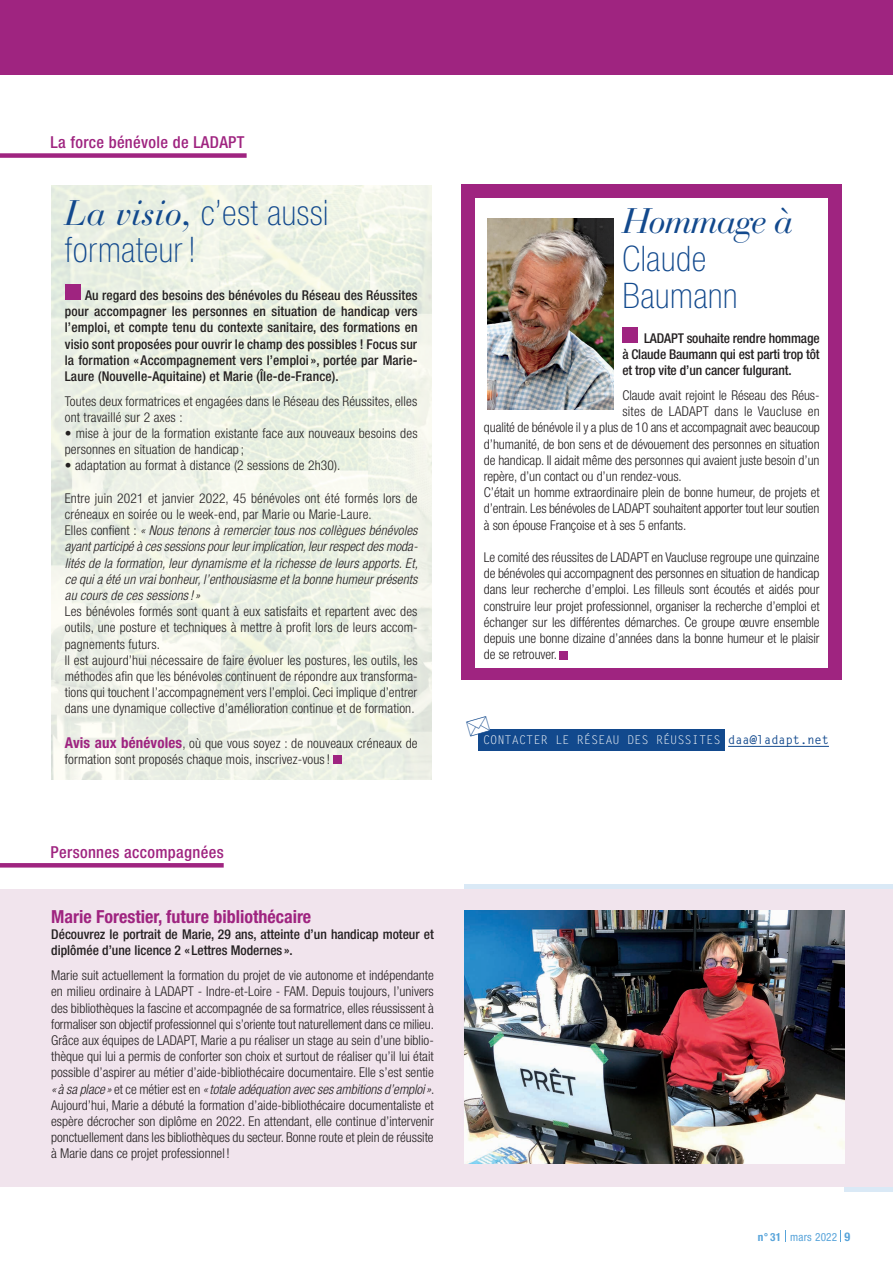
<style>
.page{position:relative;width:893px;height:1263px;background:#fff}
.page>*{position:absolute;margin:0;border:0;box-sizing:border-box;transform-origin:0 0}
.t1{font:100 condensed 35.25px "Helvetica Neue LT Std";letter-spacing:.02em;color:#12498d}
.t2{font:italic 35.25px/37.5px "Bauer Bodoni Std";letter-spacing:-.04em;color:#12498d}
.t3{font:700 condensed 18px "Helvetica Neue LT Std";color:#9f2480}
.t4{font:500 condensed 16.5px "Helvetica Neue LT Std";letter-spacing:.02em;color:#9f2480}
.t5{font:300 condensed 13.5px/16.2px "Helvetica Neue LT Std";letter-spacing:.01em;color:#231f20;text-align:justify}
.t6{font:500 condensed 13.5px/16.2px "Helvetica Neue LT Std";color:#231f20;text-align:justify}
.t7{font:italic 300 condensed 13.5px/16.2px "Helvetica Neue LT Std";letter-spacing:.005em;color:#231f20;text-align:justify}
.t8{font:300 condensed 13.5px "Helvetica Neue LT Std";letter-spacing:-.01em;color:#231f20}
.t9{font:12px "Letter Gothic Std";color:#fff}
.t10{font:condensed 11.25px "Helvetica Neue LT Std";letter-spacing:.02em;color:#58a4da}
.s1{font-family:"Bauer Bodoni Std";font-weight:400;font-style:italic;font-stretch:normal}
.s2{font-style:normal}
.s3{font-weight:700;font-size:15px;color:#9f2480}
.s4{font-style:italic}
.s5{font-family:"Helvetica Neue LT Std";font-weight:100;font-style:normal;font-stretch:condensed}
.s6{font-weight:700;color:#12498d}
.s7{font-weight:700}
.s8{font-weight:700;font-size:12px}
</style>
<div class="page">
<svg style="left:840px;top:1230px;width:1px;height:12px"></svg>
<svg style="left:785px;top:1230px;width:1px;height:12px"></svg>
<div style="left:464px;top:884px;width:429px;height:170px;background:#dae9f6"></div>
<div style="left:845px;top:1022px;width:48px;height:170px;background:#dae9f6"></div>
<div style="left:0;top:889px;width:893px;height:298px;background:#f1e4ed"></div>
<div style="left:0;top:0;width:893px;height:75px;background:#9f2480"></div>
<div style="left:461px;top:184px;width:381px;height:495px;background:#9f2480"></div>
<div style="left:65px;top:284px;width:16px;height:16px;background:#9f2480"></div>
<div style="left:333px;top:755px;width:9px;height:9px;background:#9f2480"></div>
<div style="left:475px;top:199px;width:353px;height:469px;background:#fff"></div>
<div style="left:622px;top:327px;width:16px;height:16px;background:#9f2480"></div>
<div style="left:560px;top:651px;width:8px;height:8px;background:#9f2480"></div>
<img style="left:487px;top:219px;width:127px;height:190px">
<img style="left:464px;top:910px;width:381px;height:254px">
<div style="left:478px;top:729px;width:247px;height:22px;background:#12498d"></div>
<hr style="left:728px;top:746px;width:101px;height:1px;background:#12498d">
<svg style="left:0;top:863px;width:224px;height:4px"></svg>
<div style="left:0;top:153px;width:247px;height:5px;background:#9f2480"></div>
<svg style="left:478px;top:729px;width:12px;height:5px"></svg>
<p class="t4" style="left:51px;top:132px;width:195px">La force bénévole de LADAPT</p>
<p class="t1" style="left:65px;top:192px;width:265px"><span class="s1">La visio,</span> c’est aussi</p>
<p class="t1" style="left:65px;top:230px;width:133px">formateur !</p>
<p class="t6" style="left:65px;top:287px;width:354px;text-indent:20px">Au regard des besoins des bénévoles du Réseau des Réussites pour accompagner les personnes en situation de handicap vers l’emploi, et compte tenu du contexte sanitaire, des formations en visio sont proposées pour ouvrir le champ des possibles ! Focus sur la formation «Accompagnement vers l’emploi », portée par Marie-Laure (Nouvelle-Aquitaine) et Marie (Île-de-France).</p>
<p class="t5" style="left:65px;top:393px;width:354px">Toutes deux formatrices et engagées dans le Réseau des Réussites, elles ont travaillé sur 2 axes :</p>
<p class="t5" style="left:65px;top:425px;width:354px">• mise à jour de la formation existante face aux nouveaux besoins des personnes en situation de handicap ;</p>
<p class="t5" style="left:65px;top:457px;width:277px">• adaptation au format à distance (2 sessions de 2h30).</p>
<p class="t5" style="left:65px;top:490px;width:354px">Entre juin 2021 et janvier 2022, 45 bénévoles ont été formés lors de créneaux en soirée ou le week-end, par Marie ou Marie-Laure.</p>
<p class="t7" style="left:65px;top:523px;width:355px"><span class="s2">Elles confient :</span> « Nous tenons à remercier tous nos collègues bénévoles ayant participé à ces sessions pour leur implication, leur respect des moda&shy;lités de la formation, leur dynamisme et la richesse de leurs apports. Et, ce qui a été un vrai bonheur, l’enthousiasme et la bonne humeur présents au cours de ces sessions!»</p>
<p class="t5" style="left:65px;top:603px;width:354px">Les bénévoles formés sont quant à eux satisfaits et repartent avec des outils, une posture et techniques à mettre à profit lors de leurs accom&shy;pagnements futurs.</p>
<p class="t5" style="left:65px;top:652px;width:354px">Il est aujourd’hui nécessaire de faire évoluer les postures, les outils, les méthodes afin que les bénévoles continuent de répondre aux transforma&shy;tions qui touchent l’accompagnement vers l’emploi. Ceci implique d’entrer dans une dynamique collective d’amélioration continue et de formation.</p>
<p class="t5" style="left:65px;top:735px;width:354px"><span class="s3">Avis aux bénévoles</span>, où que vous soyez : de nouveaux créneaux de formation sont proposés chaque mois, inscrivez-vous!</p>
<p class="t4" style="left:51px;top:842px;width:175px">Personnes accompagnées</p>
<p class="t3" style="left:51px;top:906px;width:262px">Marie Forestier, future bibliothécaire</p>
<p class="t6" style="left:51px;top:926px;width:384px">Découvrez le portrait de Marie, 29 ans, atteinte d’un handicap moteur et diplômée d’une licence 2 « Lettres Modernes ».</p>
<p class="t5" style="left:51px;top:967px;width:384px">Marie suit actuellement la formation du projet de vie autonome et indépendante en milieu ordinaire à LADAPT - Indre-et-Loire - FAM. Depuis toujours, l’univers des bibliothèques la fascine et accompagnée de sa formatrice, elles réussissent à formaliser son objectif professionnel qui s’oriente tout naturellement dans ce milieu.</p>
<p class="t5" style="left:51px;top:1032px;width:385px">Grâce aux équipes de LADAPT, Marie a pu réaliser un stage au sein d’une biblio&shy;thèque qui lui a permis de conforter son choix et surtout de réaliser qu’il lui était possible d’aspirer au métier d’aide-bibliothécaire documentaire. Elle s’est sentie <span class="s4">« à sa place »</span> et ce métier est en <span class="s4">«totale adéquation avec ses ambitions d’emploi»</span>.<br>Aujourd’hui, Marie a débuté la formation d’aide-bibliothécaire documentaliste et espère décrocher son diplôme en 2022. En attendant, elle continue d’intervenir ponctuellement dans les bibliothèques du secteur. Bonne route et plein de réussite à Marie dans ce projet professionnel !</p>
<p class="t2" style="left:622px;top:203px;width:172px">Hommage à<br><span class="s5">Claude</span></p>
<p class="t1" style="left:622px;top:276px;width:117px">Baumann</p>
<p class="t6" style="left:622px;top:330px;width:199px;text-indent:22px">LADAPT souhaite rendre hommage à Claude Baumann qui est parti trop tôt et trop vite d’un cancer fulgurant.</p>
<p class="t5" style="left:622px;top:387px;width:199px">Claude avait rejoint le Réseau des Réus-</p>
<p class="t5" style="left:622px;top:403px;width:199px">sites de LADAPT dans le Vaucluse en</p>
<p class="t8" style="left:484px;top:420px;width:338px">qualité de bénévole il y a plus de 10 ans et accompagnait avec beaucoup</p>
<p class="t5" style="left:484px;top:436px;width:337px">d’humanité, de bon sens et de dévouement des personnes en situation</p>
<p class="t5" style="left:484px;top:452px;width:337px">de handicap. Il aidait même des personnes qui avaient juste besoin d’un</p>
<p class="t5" style="left:484px;top:468px;width:199px">repère, d’un contact ou d’un rendez-vous.</p>
<p class="t5" style="left:484px;top:484px;width:337px">C’était un homme extraordinaire plein de bonne humeur, de projets et d’entrain. Les bénévoles de LADAPT souhaitent apporter tout leur soutien à son épouse Françoise et à ses 5 enfants.</p>
<p class="t5" style="left:484px;top:549px;width:337px">Le comité des réussites de LADAPT en Vaucluse regroupe une quinzaine de bénévoles qui accompagnent des personnes en situation de handicap dans leur recherche d’emploi. Les filleuls sont écoutés et aidés pour construire leur projet professionnel, organiser la recherche d’emploi et échanger sur les différentes démarches. Ce groupe œuvre ensemble depuis une bonne dizaine d’années dans la bonne humeur et le plaisir de se retrouver.</p>
<p class="t9" style="left:483px;top:733px;width:347px">CONTACTER LE RÉSEAU DES RÉUSSITES <span class="s6">daa@ladapt.net</span></p>
<p class="t10" style="left:758px;top:1230px;width:94px"><span class="s7">n° 31</span> mars 2022 <span class="s8">9</span></p>
</div>
